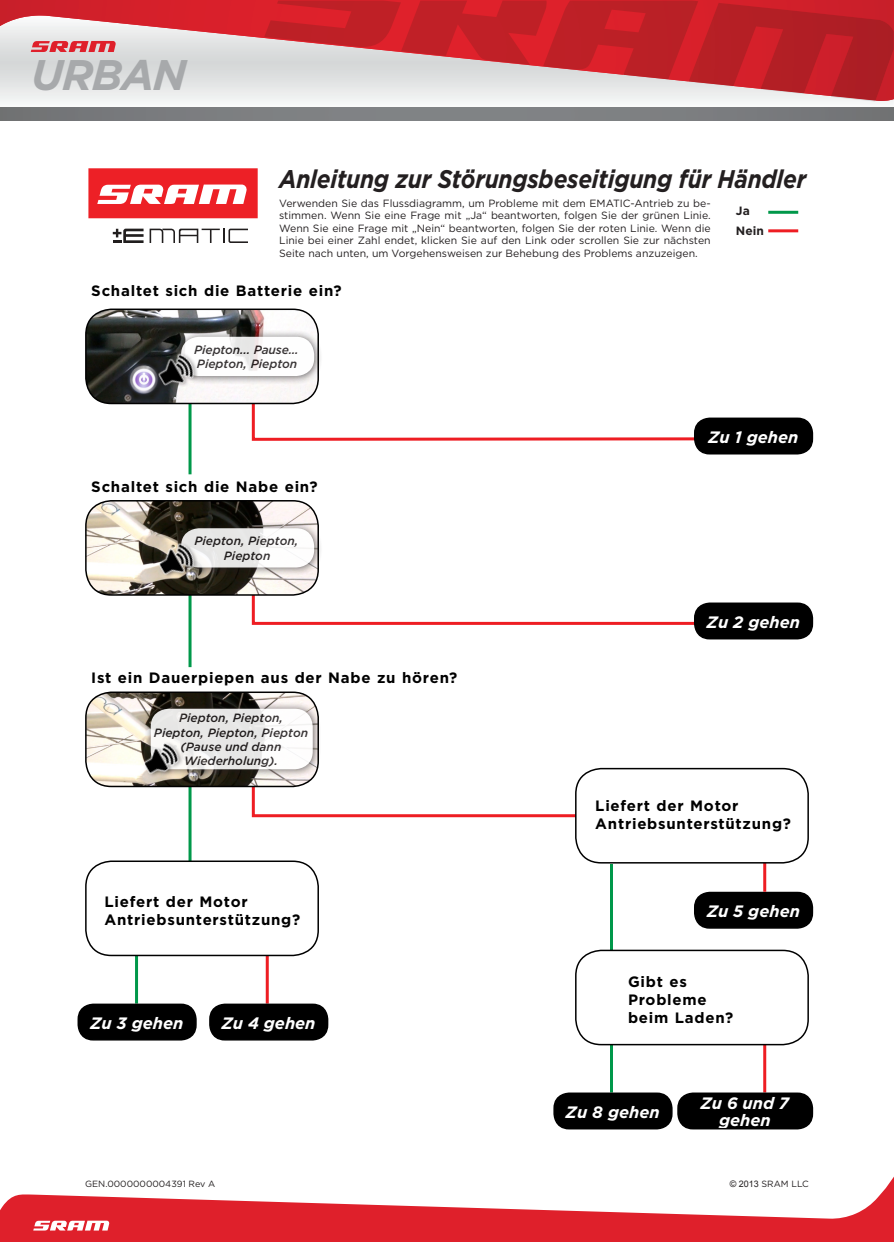
<style>
.page{position:relative;width:894px;height:1242px;background:#fff}
.page>*{position:absolute;margin:0;border:0;box-sizing:border-box;transform-origin:0 0}
.t1{font:italic 700 42.75px "Gotham";letter-spacing:-.03em;color:#a7a9ab}
.t2{font:italic 700 25.5px "Gotham";letter-spacing:-.01em;color:#231f20;scale:.89 1}
.new_number_style{font:italic 700 16.5px/16.5px "Gotham";color:#fff;text-align:center}
.Section_Title_-_Blac{font:700 15px/18px "Gotham";letter-spacing:.05em;color:#000}
.t3{font:italic 500 12px/14.4px "Gotham";color:#231f20;text-align:center}
.t4{font:700 12px "Gotham";color:#231f20}
.t5{font:10.5px/12.6px "Gotham";color:#231f20;text-align:justify}
.t6{font:9px "Gotham";color:#231f20}
.s1{font-family:"Arial"}
</style>
<div class="page">
<svg style="left:0;top:1178px;width:893px;height:64px;fill:#df202b"></svg>
<svg style="left:33px;top:1221px;width:77px;height:10px"></svg>
<svg style="left:0;top:101px;width:893px;height:1px"></svg>
<div style="left:0;top:107px;width:893px;height:13px;background:#7c7f81"></div>
<svg style="left:0;top:0;width:893px;height:101px;background:#deadb0"></svg>
<svg style="left:264px;top:1px;width:629px;height:100px;background:#cc5c61"></svg>
<svg style="left:31px;top:41px;width:85px;height:11px"></svg>
<div style="left:88px;top:168px;width:169px;height:50px;background:#ed2026"></div>
<svg style="left:97px;top:184px;width:150px;height:20px"></svg>
<svg style="left:113px;top:229px;width:30px;height:14px"></svg>
<svg style="left:149px;top:229px;width:99px;height:14px"></svg>
<hr style="left:135px;top:954px;width:3px;height:50px;background:#00984a">
<hr style="left:266px;top:954px;width:3px;height:50px;background:#ee1d23">
<hr style="left:609px;top:1041px;width:3px;height:52px;background:#00984a">
<hr style="left:763px;top:1041px;width:3px;height:52px;background:#ee1d23">
<hr style="left:609px;top:864px;width:3px;height:90px;background:#00984a">
<div style="left:694px;top:893px;width:118px;height:35px;background:#000;border-radius:15px"></div>
<div style="left:693px;top:892px;width:119px;height:37px;border:2px solid #000;border-radius:15px"></div>
<hr style="left:763px;top:863px;width:3px;height:29px;background:#ee1d23">
<svg style="left:250px;top:783px;width:327px;height:35px"></svg>
<hr style="left:188px;top:786px;width:3px;height:75px;background:#00984a">
<svg style="left:251px;top:596px;width:464px;height:29px"></svg>
<hr style="left:188px;top:595px;width:3px;height:72px;background:#00984a">
<svg style="left:250px;top:403px;width:465px;height:38px"></svg>
<hr style="left:188px;top:402px;width:3px;height:72px;background:#00984a">
<img style="left:86px;top:309px;width:232px;height:94px">
<div style="left:85px;top:309px;width:234px;height:95px;border:2px solid #000;border-radius:26px"></div>
<div style="left:694px;top:418px;width:118px;height:36px;background:#000;border-radius:15px"></div>
<div style="left:693px;top:418px;width:119px;height:37px;border:2px solid #000;border-radius:15px"></div>
<div style="left:694px;top:603px;width:118px;height:36px;background:#000;border-radius:15px"></div>
<div style="left:693px;top:603px;width:119px;height:36px;border:2px solid #000;border-radius:15px"></div>
<div style="left:677px;top:1093px;width:135px;height:36px;background:#000;border-radius:15px"></div>
<div style="left:677px;top:1093px;width:135px;height:36px;border:2px solid #000;border-radius:15px"></div>
<div style="left:554px;top:1093px;width:117px;height:36px;background:#000;border-radius:15px"></div>
<div style="left:553px;top:1093px;width:119px;height:36px;border:2px solid #000;border-radius:15px"></div>
<div style="left:78px;top:1004px;width:118px;height:36px;background:#000;border-radius:15px"></div>
<div style="left:77px;top:1004px;width:120px;height:37px;border:2px solid #000;border-radius:15px"></div>
<div style="left:210px;top:1004px;width:117px;height:36px;background:#000;border-radius:15px"></div>
<div style="left:209px;top:1004px;width:119px;height:37px;border:2px solid #000;border-radius:15px"></div>
<div style="left:575px;top:950px;width:233px;height:95px;border:2px solid #000;border-radius:26px"></div>
<img style="left:86px;top:501px;width:232px;height:94px">
<div style="left:85px;top:500px;width:234px;height:96px;border:2px solid #000;border-radius:26px"></div>
<img style="left:86px;top:692px;width:232px;height:94px">
<div style="left:85px;top:692px;width:234px;height:95px;border:2px solid #000;border-radius:26px"></div>
<div style="left:85px;top:861px;width:234px;height:95px;border:2px solid #000;border-radius:26px"></div>
<div style="left:575px;top:768px;width:233px;height:96px;border:2px solid #000;border-radius:26px"></div>
<hr style="left:768px;top:211px;width:29px;height:3px;background:#00984a">
<hr style="left:768px;top:229px;width:29px;height:3px;background:#ee1d23">
<div style="left:143px;top:701px;width:178px;height:78px;background:#231f20;opacity:.75"></div>
<svg style="left:151px;top:709px;width:161px;height:60px;fill:#e8e8e7"></svg>
<div style="left:174px;top:521px;width:149px;height:56px;background:#231f20;opacity:.75"></div>
<div style="left:181px;top:528px;width:133px;height:40px;background:linear-gradient(to right,#e0e0de,#fff);border-radius:18px"></div>
<div style="left:174px;top:329px;width:149px;height:56px;background:#231f20;opacity:.75"></div>
<svg style="left:181px;top:337px;width:133px;height:39px"></svg>
<svg style="left:198px;top:539px;width:2px;height:43px"></svg>
<img style="left:153px;top:537px;width:45px;height:45px">
<svg style="left:139px;top:738px;width:45px;height:42px"></svg>
<img style="left:140px;top:736px;width:40px;height:44px">
<svg style="left:154px;top:350px;width:46px;height:43px"></svg>
<img style="left:153px;top:348px;width:45px;height:44px">
<p class="t1" style="left:31px;top:47px;width:157px">URBAN</p>
<p class="t2" style="left:279px;top:162px;width:593px">Anleitung zur Störungsbeseitigung für Händler</p>
<p class="t5" style="left:279px;top:196px;width:433px">Verwenden Sie das Flussdiagramm, um Probleme mit dem EMATIC-Antrieb zu be&shy;stimmen. Wenn Sie eine Frage mit „Ja“ beantworten, folgen Sie der grünen Linie.<br>Wenn Sie eine Frage mit „Nein“ beantworten, folgen Sie der roten Linie. Wenn die Linie bei einer Zahl endet, klicken Sie auf den Link oder scrollen Sie zur nächsten Seite nach unten, um Vorgehensweisen zur Behebung des Problems anzuzeigen.</p>
<p class="t4" style="left:735px;top:203px;width:15px">Ja</p>
<p class="t4" style="left:735px;top:222px;width:29px">Nein</p>
<p class="Section_Title_-_Blac" style="left:91px;top:282px;width:252px">Schaltet sich die Batterie ein?</p>
<p class="t3" style="left:194px;top:342px;width:106px;text-align:left">Piepton... Pause…<br>Piepton, Piepton</p>
<p class="Section_Title_-_Blac" style="left:91px;top:478px;width:228px">Schaltet sich die Nabe ein?</p>
<p class="t3" style="left:194px;top:534px;width:105px">Piepton, Piepton,<br>Piepton</p>
<p class="Section_Title_-_Blac" style="left:91px;top:668px;width:367px">Ist ein Dauerpiepen aus der Nabe zu hören?</p>
<p class="t3" style="left:154px;top:711px;width:156px">Piepton, Piepton,<br>Piepton, Piepton, Piepton (Pause und dann<br>Wiederholung).</p>
<p class="Section_Title_-_Blac" style="left:104px;top:892px;width:197px">Liefert der Motor<br>Antriebsunterstützung?</p>
<p class="new_number_style" style="left:90px;top:1014px;width:95px">Zu 3 gehen</p>
<p class="new_number_style" style="left:221px;top:1014px;width:95px">Zu 4 gehen</p>
<p class="new_number_style" style="left:707px;top:428px;width:92px">Zu 1 gehen</p>
<p class="new_number_style" style="left:706px;top:613px;width:95px">Zu 2 gehen</p>
<p class="Section_Title_-_Blac" style="left:595px;top:797px;width:197px">Liefert der Motor<br>Antriebsunterstützung?</p>
<p class="new_number_style" style="left:706px;top:903px;width:95px">Zu 5 gehen</p>
<p class="Section_Title_-_Blac" style="left:627px;top:973px;width:107px">Gibt es<br>Probleme beim Laden?</p>
<p class="new_number_style" style="left:565px;top:1103px;width:96px">Zu 8 gehen</p>
<p class="new_number_style" style="left:700px;top:1095px;width:90px">Zu 6 und 7 gehen</p>
<p class="t6" style="left:85px;top:1178px;width:132px">GEN.0000000004391 Rev A</p>
<p class="t6" style="left:729px;top:1178px;width:81px"><span class="s1">© 2013</span> SRAM LLC</p>
</div>
